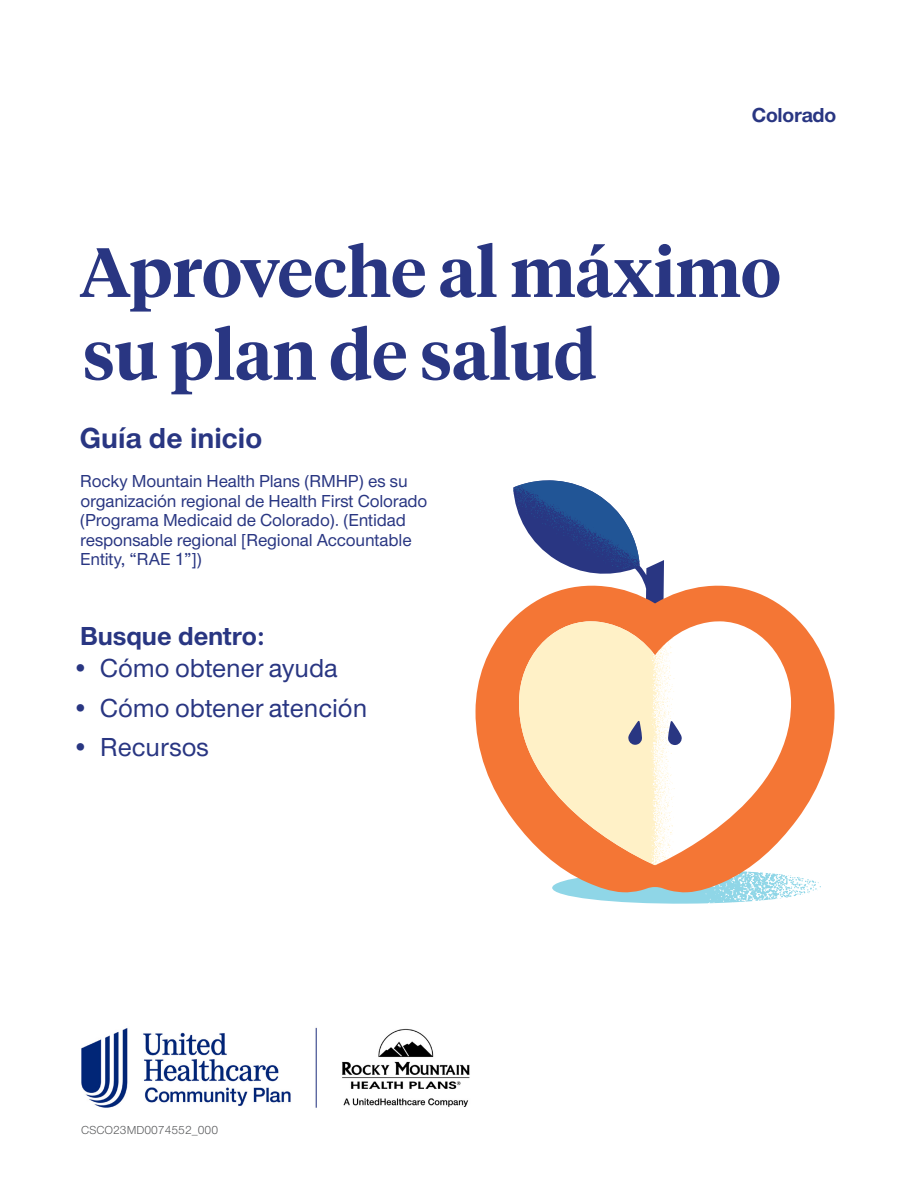
<style>
.page{position:relative;width:918px;height:1188px;background:#fff}
.page>*{position:absolute;margin:0;border:0;box-sizing:border-box;transform-origin:0 0}
.t1{font:600 69px/82.8px "UHC Serif Headline";color:#293682}
.t2{font:700 30px "UHC Sans";color:#293682}
.t3{font:500 27px "UHC Sans";color:#293682}
.t4{font:700 27px "UHC Sans";letter-spacing:-.005em;color:#293682}
.t5{font:700 21px "UHC Sans";letter-spacing:-.01em;color:#293682}
.t6{font:500 18px/19.5px "UHC Sans";letter-spacing:-.01em;color:#293682}
.t7{font:12px "UHC Sans";color:#58595b}
</style>
<div class="page">
<svg style="left:513px;top:480px;width:151px;height:100px"></svg>
<svg style="left:475px;top:580px;width:360px;height:246px;fill:#f47635"></svg>
<svg style="left:518px;top:621px;width:304px;height:283px"></svg>
<img style="left:81px;top:1027px;width:389px;height:81px">
<p class="t5" style="left:752px;top:101px;width:86px">Colorado</p>
<h1 class="t1" style="left:80px;top:228px;width:703px">Aproveche al máximo su plan de salud</h1>
<h2 class="t2" style="left:80px;top:417px;width:184px">Guía de inicio</h2>
<p class="t6" style="left:80px;top:471px;width:349px">Rocky Mountain Health Plans (RMHP) es su organización regional de Health First Colorado (Programa Medicaid de Colorado). (Entidad responsable regional [Regional Accountable Entity, “RAE 1”])</p>
<h2 class="t4" style="left:80px;top:618px;width:186px">Busque dentro:</h2>
<p class="t3" style="left:72px;top:650px;width:268px">• Cómo obtener ayuda</p>
<p class="t3" style="left:72px;top:690px;width:297px">• Cómo obtener atención</p>
<p class="t3" style="left:72px;top:729px;width:139px">• Recursos</p>
<p class="t7" style="left:81px;top:1122px;width:138px">CSCO23MD0074552_000</p>
</div>
